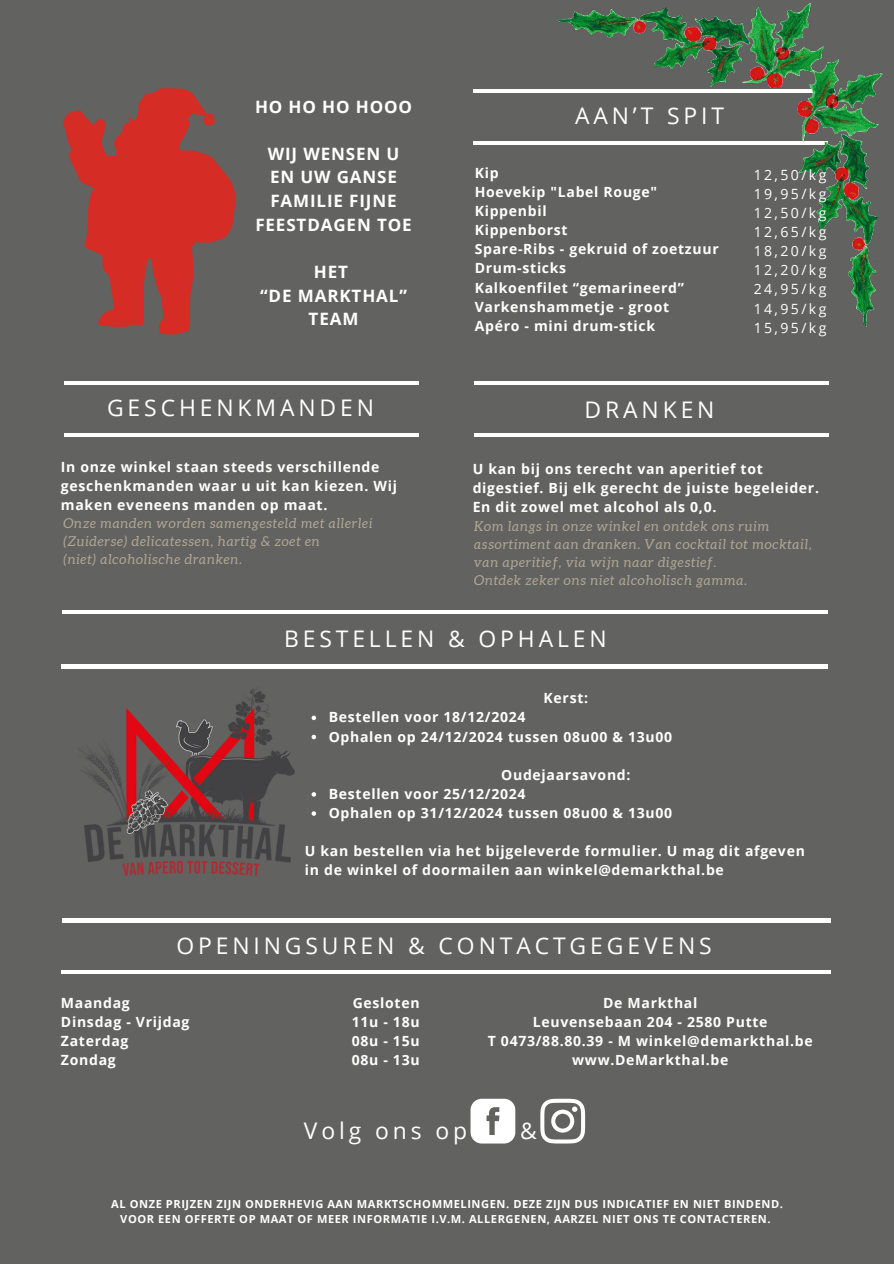
<style>
.page{position:relative;width:894px;height:1264px;background:#fff}
.page>*{position:absolute;margin:0;border:0;box-sizing:border-box;transform-origin:0 0}
.t1{font:22.8px "Open Sans";letter-spacing:.17em;color:#fff}
.t2{font:700 17.1px/23.7px "Open Sans";letter-spacing:.05em;color:#fff;text-align:center}
.t3{font:700 14.1px/19.2px "Open Sans";letter-spacing:.05em;color:#fff}
.t4{font:14.1px/19.2px "Open Sans";letter-spacing:.17em;color:#fff;text-align:justify}
.t5{font:italic 13.65px/18px "Aleo";letter-spacing:.06em;color:#feecc6}
.t6{font:700 11.1px/14.9px "Open Sans";letter-spacing:.05em;color:#fff;text-align:center}
</style>
<div class="page">
<div style="left:0;top:0;width:893px;height:1263px;background:#626261"></div>
<hr style="left:472px;top:89px;width:355px;height:4px;background:#fff">
<hr style="left:472px;top:141px;width:355px;height:4px;background:#fff">
<hr style="left:474px;top:381px;width:354px;height:3px;background:#fff">
<hr style="left:61px;top:970px;width:354px;height:3px;background:#fff">
<hr style="left:62px;top:610px;width:355px;height:4px;background:#fff">
<hr style="left:61px;top:665px;width:354px;height:3px;background:#fff">
<hr style="left:62px;top:918px;width:354px;height:4px;background:#fff">
<hr style="left:474px;top:433px;width:354px;height:4px;background:#fff">
<hr style="left:472px;top:610px;width:355px;height:4px;background:#fff">
<hr style="left:341px;top:610px;width:355px;height:4px;background:#fff">
<hr style="left:285px;top:665px;width:354px;height:3px;background:#fff">
<hr style="left:472px;top:665px;width:355px;height:3px;background:#fff">
<hr style="left:285px;top:970px;width:354px;height:3px;background:#fff">
<hr style="left:476px;top:970px;width:354px;height:3px;background:#fff">
<hr style="left:476px;top:918px;width:354px;height:4px;background:#fff">
<svg style="left:540px;top:1098px;width:45px;height:45px"></svg>
<svg style="left:470px;top:1098px;width:45px;height:45px"></svg>
<img style="left:83px;top:689px;width:212px;height:187px">
<img style="left:557px;top:3px;width:326px;height:324px">
<hr style="left:295px;top:918px;width:355px;height:4px;background:#fff">
<hr style="left:64px;top:381px;width:355px;height:3px;background:#fff">
<hr style="left:64px;top:433px;width:355px;height:4px;background:#fff">
<svg style="left:63px;top:88px;width:173px;height:246px"></svg>
<svg style="left:311px;top:715px;width:5px;height:5px"></svg>
<svg style="left:311px;top:734px;width:5px;height:5px"></svg>
<svg style="left:311px;top:792px;width:5px;height:4px"></svg>
<svg style="left:311px;top:811px;width:5px;height:4px"></svg>
<p class="t2" style="left:255px;top:94px;width:158px">HO HO HO HOOO</p>
<p class="t2" style="left:255px;top:141px;width:158px">WIJ WENSEN U<br>EN UW GANSE<br>FAMILIE FIJNE<br>FEESTDAGEN TOE</p>
<p class="t2" style="left:260px;top:259px;width:148px">HET<br>“DE MARKTHAL”<br>TEAM</p>
<h1 class="t1" style="left:107px;top:392px;width:268px">GESCHENKMANDEN</h1>
<p class="t3" style="left:61px;top:457px;width:337px">In onze winkel staan steeds verschillende geschenkmanden waar u uit kan kiezen. Wij maken eveneens manden op maat.</p>
<p class="t5" style="left:63px;top:513px;width:310px">Onze manden worden samengesteld met allerlei (Zuiderse) delicatessen, hartig &amp; zoet en<br>(niet) alcoholische dranken.</p>
<h1 class="t1" style="left:575px;top:100px;width:151px">AAN’T SPIT</h1>
<p class="t3" style="left:474px;top:163px;width:245px">Kip<br>Hoevekip "Label Rouge"<br>Kippenbil<br>Kippenborst<br>Spare-Ribs - gekruid of zoetzuur<br>Drum-sticks<br>Kalkoenfilet “gemarineerd”<br>Varkenshammetje - groot<br>Apéro - mini drum-stick</p>
<p class="t4" style="left:753px;top:164px;width:74px">12,50/kg 19,95/kg 12,50/kg 12,65/kg 18,20/kg 12,20/kg 24,95/kg 14,95/kg 15,95/kg</p>
<h1 class="t1" style="left:584px;top:394px;width:131px">DRANKEN</h1>
<p class="t3" style="left:472px;top:458px;width:348px">U kan bij ons terecht van aperitief tot digestief. Bij elk gerecht de juiste begeleider.<br>En dit zowel met alcohol als 0,0.</p>
<p class="t5" style="left:474px;top:517px;width:339px">Kom langs in onze winkel en ontdek ons ruim assortiment aan dranken. Van cocktail tot mocktail, van aperitief, via wijn naar digestief.<br>Ontdek zeker ons niet alcoholisch gamma.</p>
<h1 class="t1" style="left:284px;top:623px;width:324px">BESTELLEN &amp; OPHALEN</h1>
<p class="t3" style="left:543px;top:688px;width:46px">Kerst:</p>
<p class="t3" style="left:328px;top:707px;width:345px">Bestellen voor 18/12/2024<br>Ophalen op 24/12/2024 tussen 08u00 &amp; 13u00</p>
<p class="t3" style="left:328px;top:764px;width:345px;text-indent:172px">Oudejaarsavond:<br>Bestellen voor 25/12/2024<br>Ophalen op 31/12/2024 tussen 08u00 &amp; 13u00</p>
<p class="t3" style="left:305px;top:841px;width:501px">U kan bestellen via het bijgeleverde formulier. U mag dit afgeven in de winkel of doormailen aan winkel@demarkthal.be</p>
<h1 class="t1" style="left:176px;top:929px;width:536px">OPENINGSUREN &amp; CONTACTGEGEVENS</h1>
<p class="t3" style="left:61px;top:992px;width:130px">Maandag<br>Dinsdag - Vrijdag<br>Zaterdag<br>Zondag</p>
<p class="t3" style="left:351px;top:992px;width:69px;text-align:justify">Gesloten 11u - 18u 08u - 15u 08u - 13u</p>
<p class="t3" style="left:487px;top:992px;width:326px;text-align:center">De Markthal<br>Leuvensebaan 204 - 2580 Putte<br>T 0473/88.80.39 - M winkel@demarkthal.be www.DeMarkthal.be</p>
<h1 class="t1" style="left:304px;top:1115px;width:165px">Volg ons op</h1>
<h1 class="t1" style="left:520px;top:1115px;width:18px">&amp;</h1>
<p class="t6" style="left:111px;top:1196px;width:673px">AL ONZE PRIJZEN ZIJN ONDERHEVIG AAN MARKTSCHOMMELINGEN. DEZE ZIJN DUS INDICATIEF EN NIET BINDEND.<br>VOOR EEN OFFERTE OP MAAT OF MEER INFORMATIE I.V.M. ALLERGENEN, AARZEL NIET ONS TE CONTACTEREN.</p>
</div>
